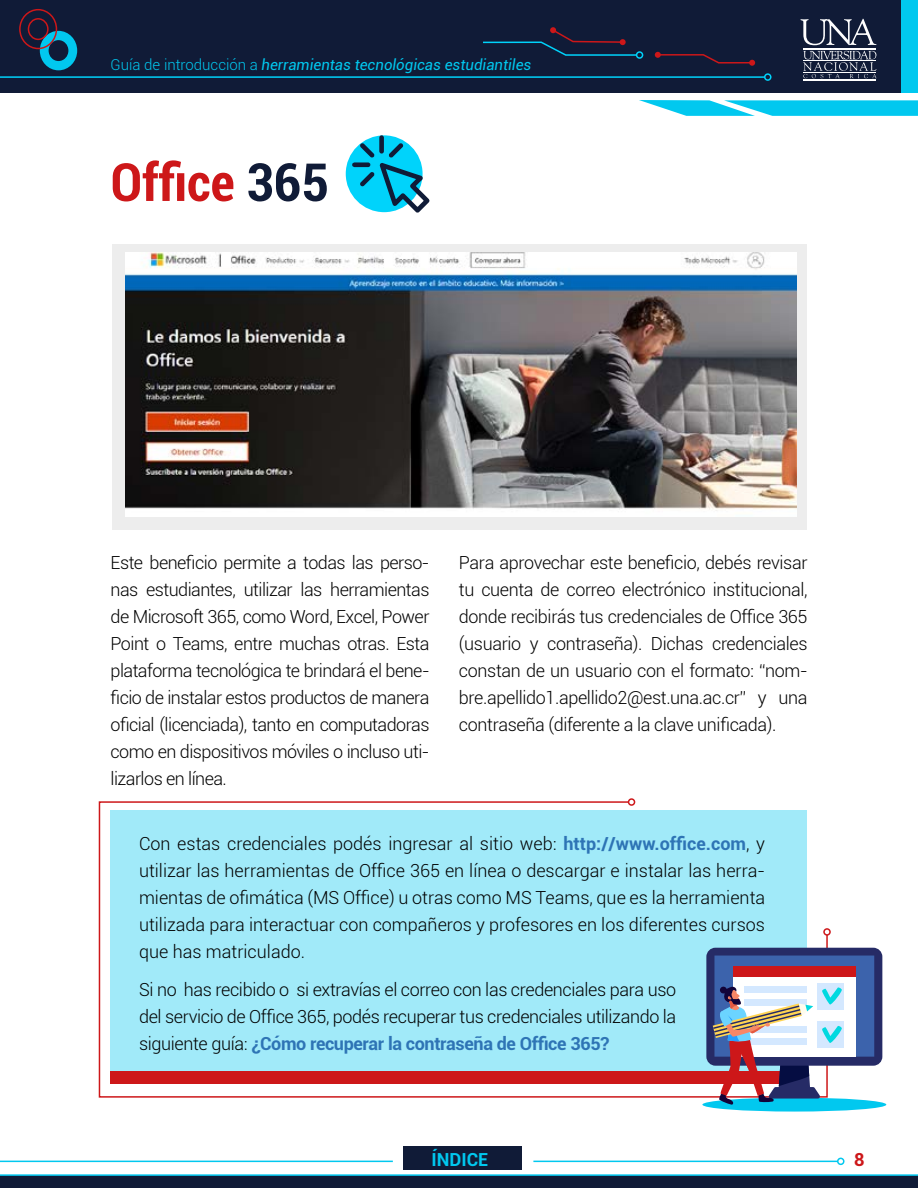
<style>
.page{position:relative;width:918px;height:1188px;background:#fff}
.page>*{position:absolute;margin:0;border:0;box-sizing:border-box;transform-origin:0 0}
.t1{font:700 condensed 52.5px "Roboto";color:#cd1719}
.t2{font:300 18px/27px "Roboto";letter-spacing:-.02em;color:#000;text-align:justify}
.t3{font:700 18px "Roboto";color:#01c8ef}
.t4{font:700 18px "Roboto";color:#cd1719}
.t5{font:italic 15px "Roboto";color:#01c8ef}
.s1{font-weight:300;font-style:normal}
.s2{color:#101b37}
.s3{font-weight:700;color:#2e74b5}
</style>
<div class="page">
<div style="left:0;top:0;width:918px;height:93px;background:#101b37"></div>
<hr style="left:0;top:76px;width:765px;height:2px;background:#00d3fb">
<div style="left:764px;top:73px;width:8px;height:8px;border:2px solid #00d3fb;border-radius:50%"></div>
<svg style="left:803px;top:51px;width:74px;height:27px"></svg>
<hr style="left:803px;top:48px;width:73px;height:1px;background:#fff">
<hr style="left:803px;top:80px;width:73px;height:1px;background:#fff">
<hr style="left:803px;top:72px;width:73px;height:1px;background:#fff">
<hr style="left:803px;top:61px;width:73px;height:1px;background:#fff">
<svg style="left:800px;top:19px;width:76px;height:26px"></svg>
<div style="left:636px;top:51px;width:7px;height:8px;border:2px solid #00d3fb;border-radius:50%"></div>
<svg style="left:655px;top:52px;width:100px;height:14px"></svg>
<svg style="left:483px;top:27px;width:155px;height:30px"></svg>
<svg style="left:19px;top:8px;width:58px;height:62px"></svg>
<div style="left:902px;top:0;width:16px;height:93px;background:#01c8ef"></div>
<svg style="left:0;top:1174px;width:918px;height:14px;background:#14334f"></svg>
<hr style="left:533px;top:1161px;width:305px;height:1px;background:#01c8ef">
<div style="left:837px;top:1158px;width:8px;height:7px;border:2px solid #01c8ef;border-radius:50%"></div>
<hr style="left:0;top:1161px;width:393px;height:1px;background:#01c8ef">
<div style="left:403px;top:1146px;width:118px;height:24px;background:#101b37"></div>
<svg style="left:639px;top:100px;width:279px;height:16px;background:#2bd1f1"></svg>
<div style="left:112px;top:245px;width:694px;height:285px;background:#ededed"></div>
<img style="left:125px;top:252px;width:672px;height:264px">
<svg style="left:98px;top:801px;width:731px;height:297px;background:#ace1ee"></svg>
<div style="left:628px;top:798px;width:7px;height:8px;border:2px solid #cd1719;border-radius:50%"></div>
<div style="left:823px;top:928px;width:8px;height:8px;border:2px solid #cd1719;border-radius:50%"></div>
<div style="left:702px;top:1098px;width:184px;height:14px;background:#01c8ef;border-radius:50%"></div>
<div style="left:706px;top:948px;width:176px;height:118px;background:#262b66;border-radius:9px"></div>
<svg style="left:713px;top:956px;width:161px;height:149px"></svg>
<div style="left:346px;top:135px;width:77px;height:77px;background:#00d3fb;border-radius:50%"></div>
<svg style="left:352px;top:135px;width:78px;height:78px"></svg>
<p class="t5" style="left:111px;top:54px;width:422px"><span class="s1">Guía de introducción a</span> herramientas tecnológicas estudiantiles</p>
<h1 class="t1" style="left:111px;top:145px;width:220px">Office <span class="s2">365</span></h1>
<p class="t2" style="left:111px;top:549px;width:321px">Este beneficio permite a todas las perso&shy;nas estudiantes, utilizar las herramientas de Microsoft 365, como Word, Excel, Power Point o Teams, entre muchas otras. Esta plataforma tecnológica te brindará el bene&shy;ficio de instalar estos productos de manera oficial (licenciada), tanto en computadoras como en dispositivos móviles o incluso uti&shy;lizarlos en línea.</p>
<p class="t2" style="left:459px;top:549px;width:350px">Para aprovechar este beneficio, debés revisar tu cuenta de correo electrónico institucional, donde recibirás tus credenciales de Office 365 (usuario y contraseña). Dichas credenciales constan de un usuario con el formato: “nom&shy;bre.apellido1.apellido2@est.una.ac.cr” y una contraseña (diferente a la clave unificada).</p>
<p class="t2" style="left:139px;top:829px;width:628px">Con estas credenciales podés ingresar al sitio web: <span class="s3">http://www.office.com</span>, y utilizar las herramientas de Office 365 en línea o descargar e instalar las herra&shy;mientas de ofimática (MS Office) u otras como MS Teams, que es la herramienta utilizada para interactuar con compañeros y profesores en los diferentes cursos que has matriculado.</p>
<p class="t2" style="left:139px;top:975px;width:539px">Si no has recibido o si extravías el correo con las credenciales para uso del servicio de Office 365, podés recuperar tus credenciales utilizando la siguiente guía: <span class="s3">¿Cómo recuperar la contraseña de Office 365?</span></p>
<p class="t3" style="left:432px;top:1147px;width:58px">ÍNDICE</p>
<p class="t4" style="left:854px;top:1146px;width:12px">8</p>
</div>
